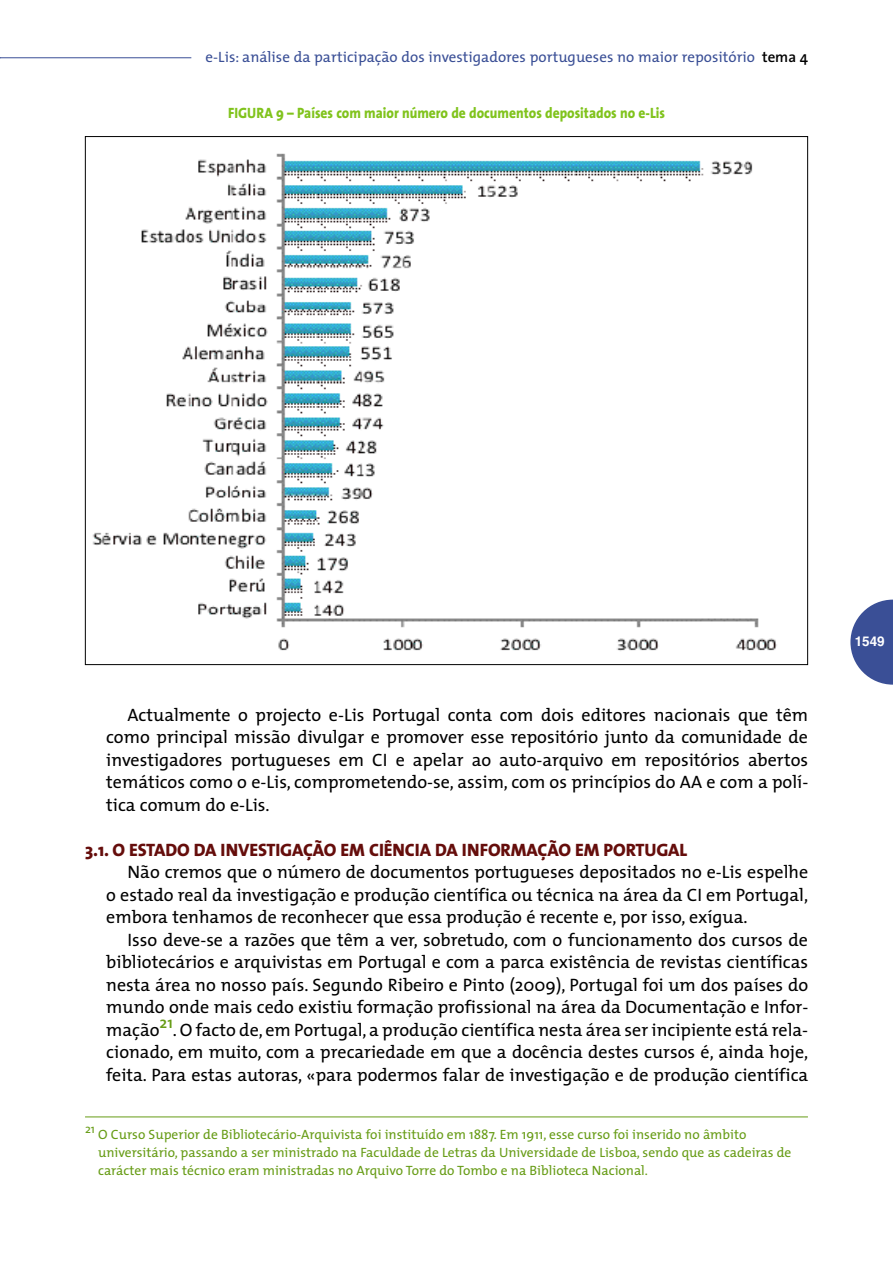
<style>
.page{position:relative;width:893px;height:1263px;background:#fff}
.page>*{position:absolute;margin:0;border:0;box-sizing:border-box;transform-origin:0 0}
.t1{font:18px/22.5px "The Mix";color:#000;text-align:justify}
.t2{font:800 18px "The Sans";letter-spacing:-.005em;color:#650d0b}
.t3{font:15px "The Mix";letter-spacing:.005em;color:#3a4f96}
.t4{font:800 15px "The Sans";color:#80c31c;scale:.9 1}
.t5{font:13.5px/18px "The Mix";color:#679c16}
.t6{font:700 13.5px "Helvetica";color:#fff}
.s1{font-family:"The Sans";font-weight:600;color:#000}
</style>
<div class="page">
<hr style="left:0;top:57px;width:191px;height:1px;background:#3a4f96">
<svg style="left:850px;top:600px;width:43px;height:85px"></svg>
<img style="left:92px;top:153px;width:685px;height:498px">
<hr style="left:85px;top:1116px;width:723px;height:1px;background:#679c16">
<p class="t3" style="left:206px;top:52px;width:604px">e-Lis: análise da participação dos investigadores portugueses no maior repositório <span class="s1">tema 4</span></p>
<p class="t4" style="left:228px;top:107px;width:487px">FIGURA 9 – Países com maior número de documentos depositados no e-Lis</p>
<p class="t1" style="left:106px;top:705px;width:703px;text-indent:21px">Actualmente o projecto e-Lis Portugal conta com dois editores nacionais que têm como principal missão divulgar e promover esse repositório junto da comunidade de investigadores portugueses em CI e apelar ao auto-arquivo em repositórios abertos temáticos como o e-Lis, comprometendo-se, assim, com os princípios do AA e com a polí&shy;tica comum do e-Lis.</p>
<p class="t2" style="left:85px;top:842px;width:604px">3.1. O ESTADO DA INVESTIGAÇÃO EM CIÊNCIA DA INFORMAÇÃO EM PORTUGAL</p>
<p class="t1" style="left:106px;top:863px;width:703px;text-indent:21px">Não cremos que o número de documentos portugueses depositados no e-Lis espelhe o estado real da investigação e produção científica ou técnica na área da CI em Portugal, embora tenhamos de reconhecer que essa produção é recente e, por isso, exígua.</p>
<p class="t1" style="left:106px;top:930px;width:703px;text-indent:21px">Isso deve-se a razões que têm a ver, sobretudo, com o funcionamento dos cursos de bibliotecários e arquivistas em Portugal e com a parca existência de revistas científicas nesta área no nosso país. Segundo Ribeiro e Pinto (2009), Portugal foi um dos países do mundo onde mais cedo existiu formação profissional na área da Documentação e Infor&shy;mação<sup>21</sup>. O facto de, em Portugal, a produção científica nesta área ser incipiente está rela&shy;cionado, em muito, com a precariedade em que a docência destes cursos é, ainda hoje, feita. Para estas autoras, «para podermos falar de investigação e de produção científica</p>
<p class="t5" style="left:98px;top:1127px;width:695px;text-indent:-13px"><sup>21</sup> O Curso Superior de Bibliotecário-Arquivista foi instituído em 1887. Em 1911, esse curso foi inserido no âmbito universitário, passando a ser ministrado na Faculdade de Letras da Universidade de Lisboa, sendo que as cadeiras de carácter mais técnico eram ministradas no Arquivo Torre do Tombo e na Biblioteca Nacional.</p>
<p class="t6" style="left:855px;top:633px;width:32px">1549</p>
</div>
